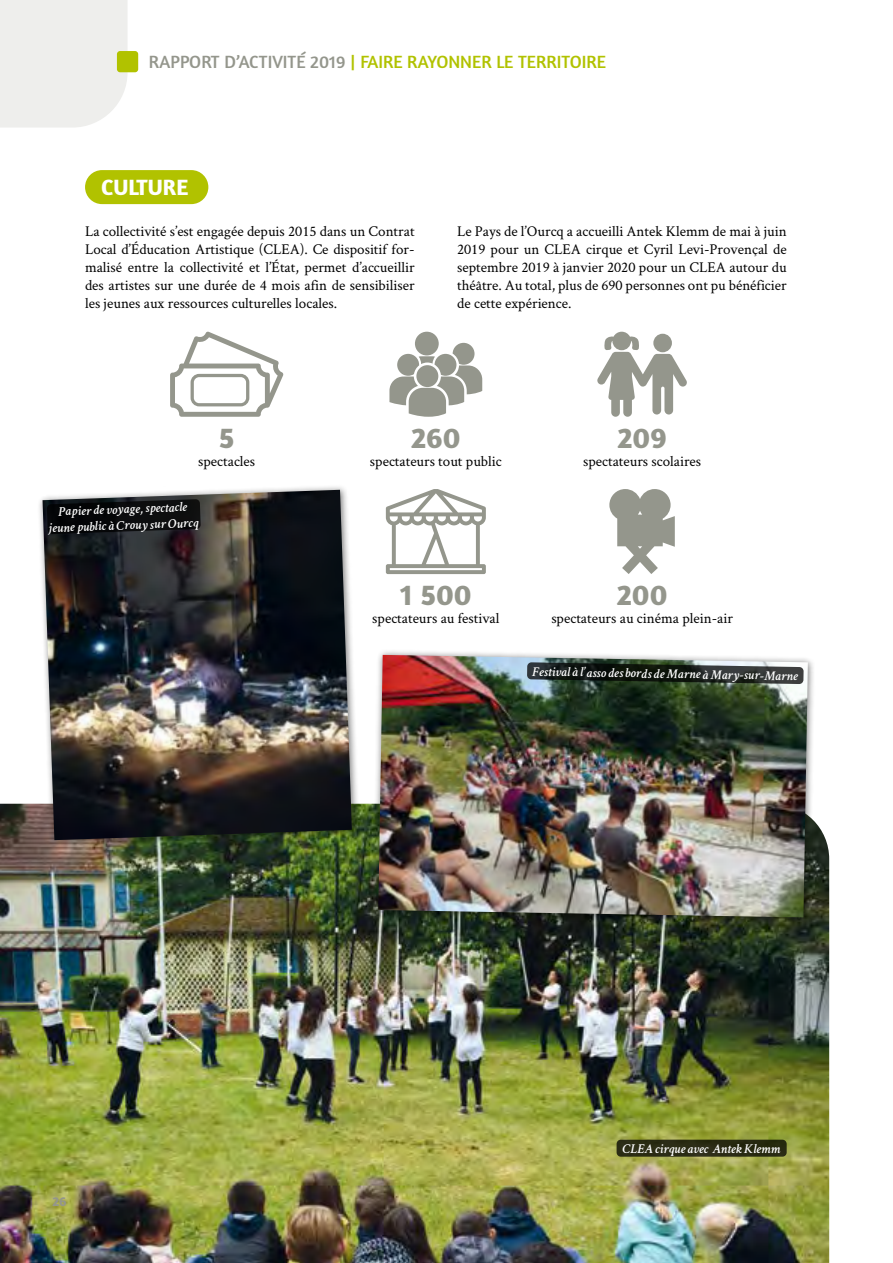
<style>
.page{position:relative;width:893px;height:1263px;background:#fff}
.page>*{position:absolute;margin:0;border:0;box-sizing:border-box;transform-origin:0 0}
.t1{font:700 30px "Amaranth";color:#94968c}
.t2{font:700 22.5px "Amaranth";color:#fff}
.t3{font:18px "Amaranth";color:#b1c200}
.t4{font:15px/18px "Crimson Text";color:#000;text-align:justify}
.t5{font:italic 600 13.5px/16.2px "Crimson Text";color:#fff;text-align:center}
.t6{font:700 13.5px "Amaranth";color:#94968c}
.s1{color:#94968c}
</style>
<div class="page">
<div style="left:85px;top:170px;width:123px;height:34px;background:#b1c200;border-radius:17px"></div>
<svg style="left:389px;top:332px;width:93px;height:85px"></svg>
<svg style="left:597px;top:332px;width:90px;height:85px"></svg>
<img style="left:0;top:804px;width:829px;height:459px">
<div style="left:37px;top:484px;width:323px;height:363px;background:#000;opacity:.5"></div>
<img style="left:43px;top:490px;width:309px;height:350px">
<div style="left:373px;top:649px;width:442px;height:276px;background:#000;opacity:.5"></div>
<img style="left:378px;top:655px;width:430px;height:262px">
<svg style="left:47px;top:499px;width:154px;height:35px;background:#0d0e10"></svg>
<svg style="left:527px;top:662px;width:277px;height:22px;background:#343c37"></svg>
<div style="left:617px;top:1140px;width:170px;height:17px;background:#2a2b14;border-radius:4px"></div>
<svg style="left:170px;top:332px;width:113px;height:85px"></svg>
<svg style="left:386px;top:489px;width:100px;height:85px"></svg>
<svg style="left:609px;top:489px;width:66px;height:85px"></svg>
<div style="left:0;top:0;width:128px;height:128px;background:#eeeeec"></div>
<div style="left:117px;top:51px;width:21px;height:21px;background:#b1c200;border-radius:3px"></div>
<p class="t3" style="left:149px;top:51px;width:459px"><span class="s1">RAPPORT D’ACTIVITÉ 2019</span> | FAIRE RAYONNER LE TERRITOIRE</p>
<h2 class="t2" style="left:101px;top:173px;width:89px">CULTURE</h2>
<p class="t4" style="left:85px;top:222px;width:331px">La collectivité s’est engagée depuis 2015 dans un Contrat Local d’Éducation Artistique (CLEA). Ce dispositif for&shy;malisé entre la collectivité et l’État, permet d’accueillir des artistes sur une durée de 4 mois afin de sensibiliser les jeunes aux ressources culturelles locales.</p>
<p class="t4" style="left:457px;top:222px;width:331px">Le Pays de l’Ourcq a accueilli Antek Klemm de mai à juin 2019 pour un CLEA cirque et Cyril Levi-Provençal de septembre 2019 à janvier 2020 pour un CLEA autour du théâtre. Au total, plus de 690 personnes ont pu bénéficier de cette expérience.</p>
<h1 class="t1" style="left:219px;top:418px;width:17px">5</h1>
<p class="t4" style="left:198px;top:451px;width:58px">spectacles</p>
<p class="t5" style="left:47px;top:502px;width:152px;rotate:-2deg">Papier de voyage, spectacle jeune public à Crouy sur Ourcq</p>
<h1 class="t1" style="left:411px;top:418px;width:51px">260</h1>
<p class="t4" style="left:370px;top:451px;width:133px">spectateurs tout public</p>
<h1 class="t1" style="left:617px;top:418px;width:51px">209</h1>
<p class="t4" style="left:583px;top:451px;width:120px">spectateurs scolaires</p>
<h1 class="t1" style="left:400px;top:576px;width:73px">1 500</h1>
<p class="t4" style="left:372px;top:609px;width:129px">spectateurs au festival</p>
<h1 class="t1" style="left:617px;top:576px;width:52px">200</h1>
<p class="t4" style="left:551px;top:609px;width:183px">spectateurs au cinéma plein-air</p>
<p class="t5" style="left:532px;top:662px;width:267px;rotate:1deg">Festival à l’asso des bords de Marne à Mary-sur-Marne</p>
<p class="t6" style="left:52px;top:1193px;width:16px">26</p>
<p class="t5" style="left:622px;top:1139px;width:159px">CLEA cirque avec Antek Klemm</p>
</div>
